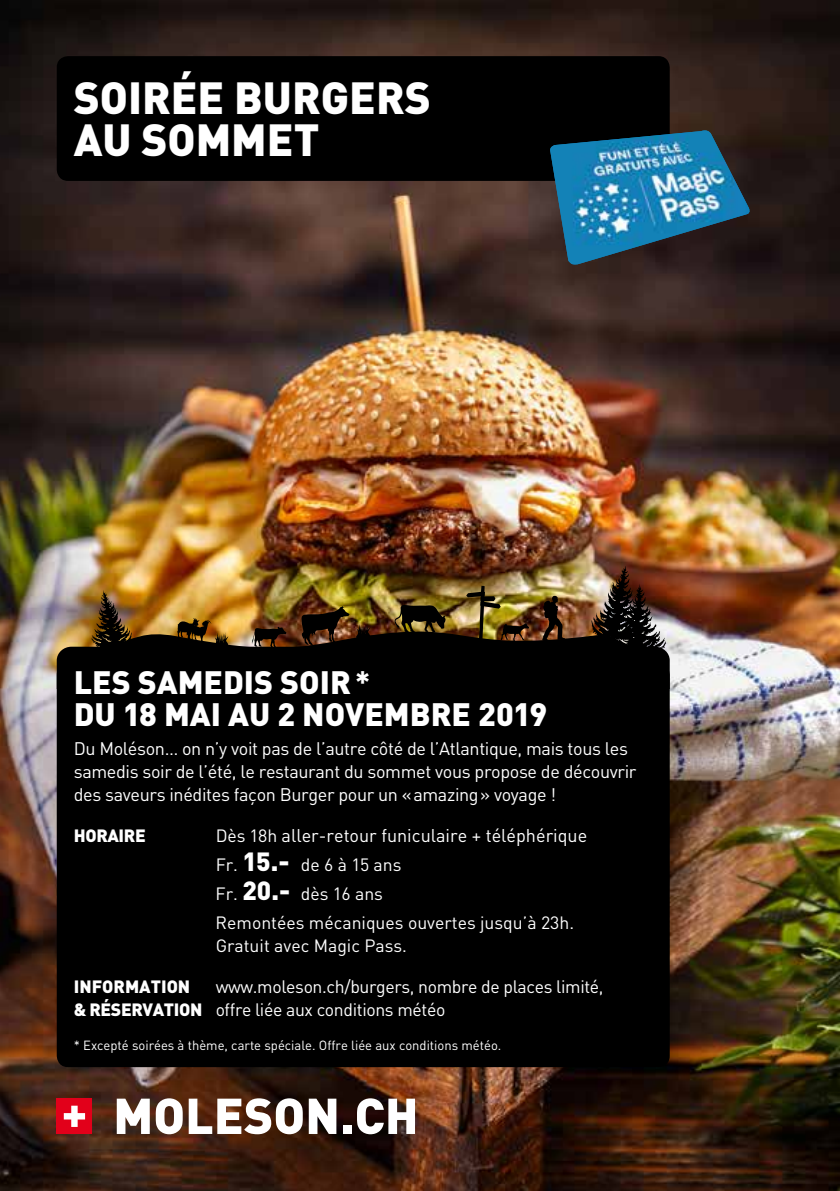
<style>
.page{position:relative;width:840px;height:1191px;background:#fff}
.page>*{position:absolute;margin:0;border:0;box-sizing:border-box;transform-origin:0 0}
.t1{font:900 44.4px/42px "DIN";color:#fff}
.t2{font:900 32px/32px "DIN";color:#fff}
.t3{font:18.2px "DIN";color:#fff}
.t4{font:18px/23.4px "DIN";letter-spacing:-.02em;color:#fff}
.t5{font:17.8px/23.6px "DIN";letter-spacing:-.02em;color:#fff}
.t6{font:17.6px/28.8px "DIN";color:#fff}
.t7{font:900 17.6px "DIN";color:#fff}
.t8{font:900 17.6px "DIN";letter-spacing:-.02em;color:#fff}
.t9{font:13.2px "DIN";color:#fff}
.s1{font-weight:700}
.s2{font-size:17.6px}
.s3{font-weight:900;font-size:26px}
.s4{font-weight:900;font-size:17.6px}
</style>
<div class="page">
<img style="left:0;top:0;width:839px;height:1191px">
<img style="left:57px;top:566px;width:612px;height:105px">
<div style="left:57px;top:663px;width:612px;height:404px;background:#000;border-radius:11px"></div>
<div style="left:57px;top:1098px;width:35px;height:36px;background:#e2001a"></div>
<svg style="left:64px;top:1105px;width:21px;height:22px"></svg>
<svg style="left:117px;top:1098px;width:33px;height:36px"></svg>
<svg style="left:156px;top:1098px;width:26px;height:36px"></svg>
<svg style="left:189px;top:1098px;width:113px;height:36px"></svg>
<svg style="left:308px;top:1098px;width:28px;height:36px"></svg>
<div style="left:342px;top:1125px;width:9px;height:9px;background:#fff"></div>
<svg style="left:357px;top:1098px;width:58px;height:36px"></svg>
<div style="left:57px;top:56px;width:612px;height:125px;background:#000;border-radius:11px"></div>
<img style="left:549px;top:130px;width:200px;height:134px">
<h1 class="t1" style="left:74px;top:75px;width:358px">SOIRÉE BURGERS<br>AU SOMMET</h1>
<h2 class="t2" style="left:74px;top:664px;width:475px">LES SAMEDIS SOIR<span class="s1">*<br></span>DU 18 MAI AU 2 NOVEMBRE 2019</h2>
<p class="t4" style="left:74px;top:736px;width:564px">Du Moléson… on n’y voit pas de l’autre côté de l’Atlantique, mais tous les samedis soir de l’été, le restaurant du sommet vous propose de découvrir des saveurs inédites façon Burger pour un «amazing» voyage !</p>
<p class="t8" style="left:74px;top:823px;width:73px">HORAIRE</p>
<p class="t3" style="left:215px;top:824px;width:373px"><span class="s2">Dès 18h</span> aller-retour funiculaire + téléphérique</p>
<p class="t6" style="left:215px;top:850px;width:360px">Fr. <span class="s3">15.-</span> de 6 à 15 ans<br>Fr. <span class="s3">20.-</span> dès 16 ans<br>Remontées mécaniques ouvertes jusqu’à 23h.</p>
<p class="t6" style="left:215px;top:931px;width:193px">Gratuit avec Magic Pass.</p>
<p class="t7" style="left:74px;top:974px;width:118px">INFORMATION</p>
<p class="t5" style="left:74px;top:974px;width:531px;text-indent:142px">www.moleson.ch/burgers, nombre de places limité, <span class="s4">&amp; RÉSERVATION</span> offre liée aux conditions météo</p>
<p class="t9" style="left:74px;top:1037px;width:429px">* Excepté soirées à thème, carte spéciale. Offre liée aux conditions météo.</p>
</div>
